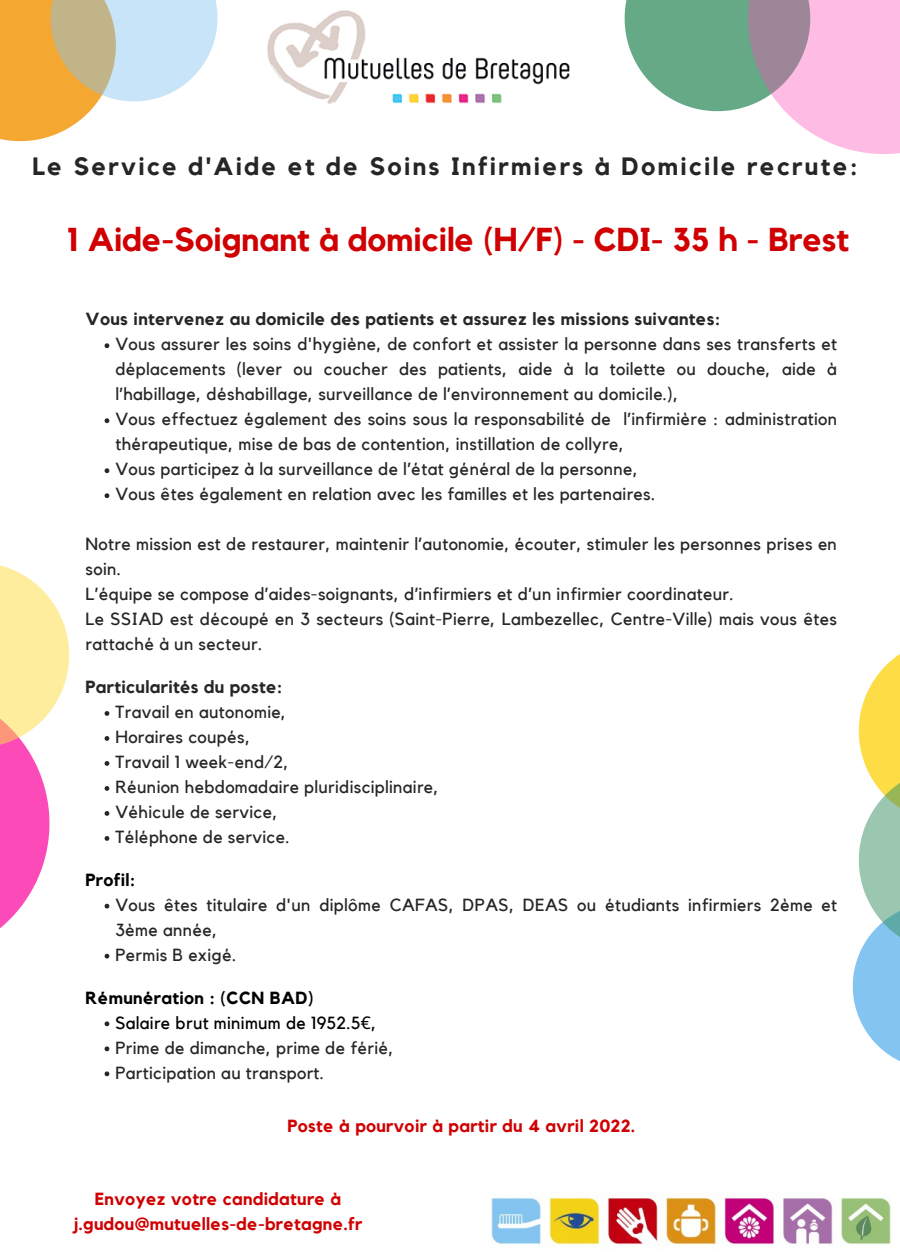
<style>
.page{position:relative;width:900px;height:1260px;background:#fff}
.page>*{position:absolute;margin:0;border:0;box-sizing:border-box;transform-origin:0 0}
.t1{font:700 33px "Kollektif";color:#d00002}
.t2{font:700 25px "Kollektif";letter-spacing:.095em;color:#262626}
.t3{font:17.5px/25px "Kollektif";letter-spacing:.02em;color:#262626}
.t4{font:700 17.5px "Kollektif";letter-spacing:.02em;color:#d00002}
.t5{font:700 17.5px "Kollektif";letter-spacing:.02em;color:#262626}
.t6{font:17.5px "Kollektif";letter-spacing:.02em;color:#000}
.t7{font:700 17.5px "Kollektif";letter-spacing:.02em;color:#000}
.s1{font-family:"Noto Sans"}
</style>
<div class="page">
<svg style="left:0;top:0;width:217px;height:141px"></svg>
<svg style="left:0;top:565px;width:69px;height:364px"></svg>
<svg style="left:105px;top:343px;width:4px;height:5px"></svg>
<svg style="left:105px;top:418px;width:4px;height:5px"></svg>
<svg style="left:105px;top:468px;width:4px;height:5px"></svg>
<svg style="left:105px;top:493px;width:4px;height:5px"></svg>
<svg style="left:105px;top:711px;width:4px;height:5px"></svg>
<svg style="left:105px;top:736px;width:4px;height:5px"></svg>
<svg style="left:105px;top:761px;width:4px;height:5px"></svg>
<svg style="left:105px;top:786px;width:4px;height:5px"></svg>
<svg style="left:105px;top:811px;width:4px;height:5px"></svg>
<svg style="left:105px;top:836px;width:4px;height:5px"></svg>
<svg style="left:105px;top:904px;width:4px;height:5px"></svg>
<svg style="left:105px;top:954px;width:4px;height:5px"></svg>
<svg style="left:105px;top:1021px;width:4px;height:5px"></svg>
<svg style="left:105px;top:1046px;width:4px;height:5px"></svg>
<svg style="left:105px;top:1071px;width:4px;height:5px"></svg>
<svg style="left:625px;top:0;width:275px;height:154px"></svg>
<svg style="left:853px;top:654px;width:47px;height:407px"></svg>
<img style="left:267px;top:10px;width:303px;height:94px">
<img style="left:491px;top:1197px;width:400px;height:48px">
<p class="t2" style="left:32px;top:155px;width:827px">Le Service d'Aide et de Soins Infirmiers à Domicile recrute:</p>
<p class="t1" style="left:67px;top:225px;width:784px">1 Aide-Soignant à domicile (H/F) - CDI- 35 h - Brest</p>
<p class="t5" style="left:86px;top:311px;width:636px">Vous intervenez au domicile des patients et assurez les missions suivantes:</p>
<p class="t3" style="left:115px;top:333px;width:723px;text-align:justify">Vous assurer les soins d'hygiène, de confort et assister la personne dans ses transferts et déplacements (lever ou coucher des patients, aide à la toilette ou douche, aide à l’habillage, déshabillage, surveillance de l’environnement au domicile.),</p>
<p class="t3" style="left:115px;top:408px;width:723px">Vous effectuez également des soins sous la responsabilité de l’infirmière : administration thérapeutique, mise de bas de contention, instillation de collyre,</p>
<p class="t3" style="left:115px;top:458px;width:524px">Vous participez à la surveillance de l’état général de la personne,</p>
<p class="t3" style="left:115px;top:483px;width:541px">Vous êtes également en relation avec les familles et les partenaires.</p>
<p class="t3" style="left:86px;top:533px;width:753px">Notre mission est de restaurer, maintenir l’autonomie, écouter, stimuler les personnes prises en soin.</p>
<p class="t3" style="left:86px;top:583px;width:649px">L’équipe se compose d’aides-soignants, d’infirmiers et d’un infirmier coordinateur.</p>
<p class="t3" style="left:86px;top:608px;width:753px">Le SSIAD est découpé en 3 secteurs (Saint-Pierre, Lambezellec, Centre-Ville) mais vous êtes rattaché à un secteur.</p>
<p class="t5" style="left:86px;top:679px;width:198px">Particularités du poste:</p>
<p class="t3" style="left:115px;top:700px;width:172px">Travail en autonomie,</p>
<p class="t3" style="left:115px;top:725px;width:136px">Horaires coupés,</p>
<p class="t3" style="left:115px;top:750px;width:175px">Travail 1 week-end/2,</p>
<p class="t3" style="left:115px;top:775px;width:325px">Réunion hebdomadaire pluridisciplinaire,</p>
<p class="t3" style="left:115px;top:800px;width:164px">Véhicule de service,</p>
<p class="t3" style="left:115px;top:825px;width:176px">Téléphone de service.</p>
<p class="t7" style="left:86px;top:872px;width:51px">Profil:</p>
<p class="t3" style="left:115px;top:893px;width:723px">Vous êtes titulaire d'un diplôme CAFAS, DPAS, DEAS ou étudiants infirmiers 2ème et<br>3ème année,</p>
<p class="t3" style="left:115px;top:943px;width:122px">Permis B exigé.</p>
<p class="t7" style="left:86px;top:989px;width:229px">Rémunération : (CCN BAD)</p>
<p class="t6" style="left:115px;top:1014px;width:263px">Salaire brut minimum de 1952.5<span class="s1">€</span>,</p>
<p class="t3" style="left:115px;top:1036px;width:280px">Prime de dimanche, prime de férié,</p>
<p class="t3" style="left:115px;top:1061px;width:210px">Participation au transport.</p>
<p class="t4" style="left:287px;top:1118px;width:349px">Poste à pourvoir à partir du 4 avril 2022.</p>
<p class="t4" style="left:95px;top:1191px;width:248px">Envoyez votre candidature à</p>
<p class="t4" style="left:73px;top:1216px;width:290px">j.gudou@mutuelles-de-bretagne.fr</p>
</div>
